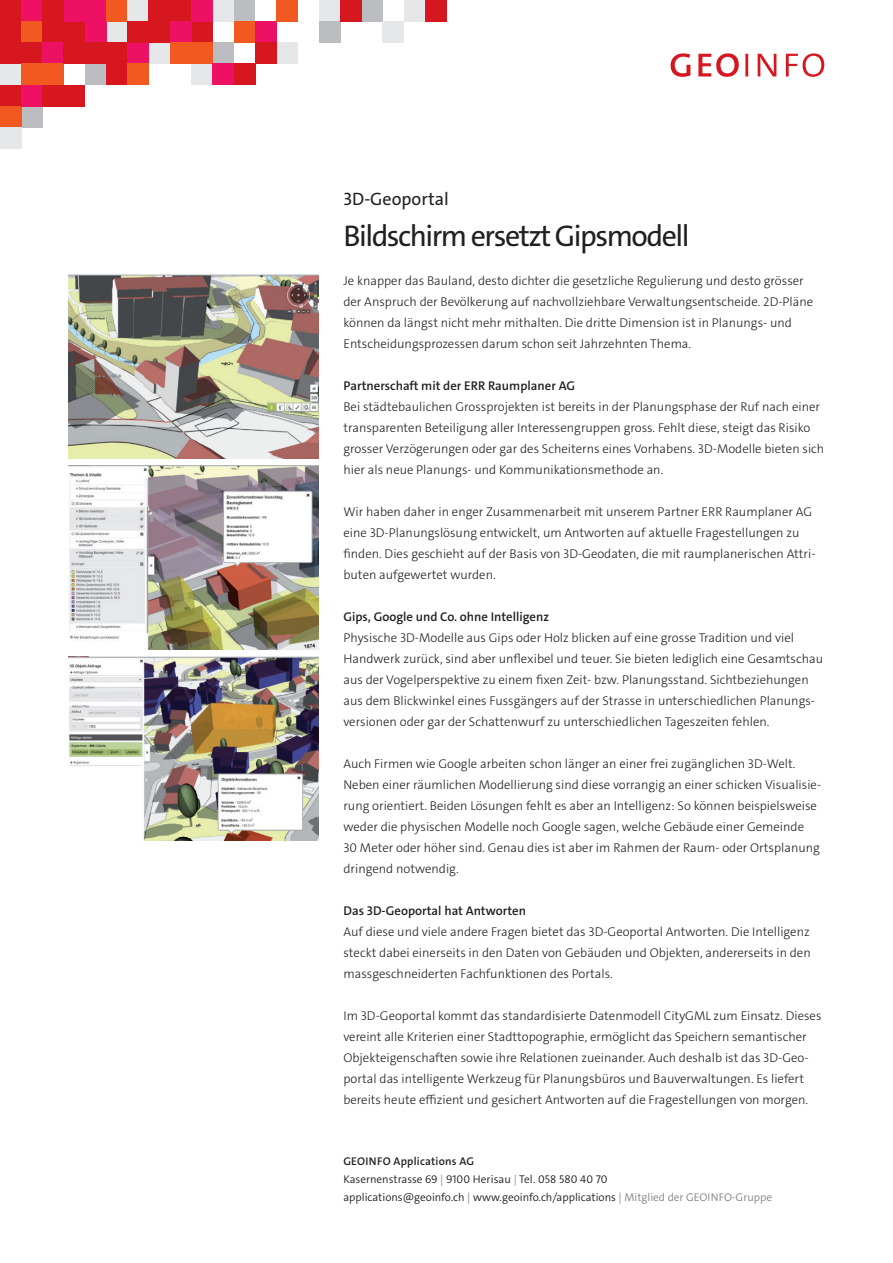
<style>
.page{position:relative;width:893px;height:1263px;background:#fff}
.page>*{position:absolute;margin:0;border:0;box-sizing:border-box;transform-origin:0 0}
.t1{font:30px "The Sans C4 s";letter-spacing:-.05em;color:#231f20}
.t2{font:18px "The Sans C4 s";color:#231f20}
.t3{font:300 12.75px/21px "The Sans C4 s";color:#231f20}
.t4{font:600 12.75px "The Sans C4 s";color:#231f20}
.t5{font:300 11.25px/18px "The Sans C4 s";color:#231f20}
.s1{font-weight:600}
.s2{color:#808285}
</style>
<div class="page">
<div style="left:276px;top:43px;width:22px;height:21px;background:#e6e7e9"></div>
<div style="left:0;top:64px;width:21px;height:21px;background:#e6e7e9"></div>
<div style="left:21px;top:106px;width:22px;height:22px;background:#bcbdc0"></div>
<div style="left:85px;top:64px;width:21px;height:21px;background:#bcbdc0"></div>
<div style="left:106px;top:21px;width:22px;height:22px;background:#e6e7e9"></div>
<div style="left:149px;top:43px;width:21px;height:21px;background:#e6e7e9"></div>
<div style="left:191px;top:64px;width:22px;height:21px;background:#e6e7e9"></div>
<div style="left:213px;top:0;width:21px;height:21px;background:#e6e7e9"></div>
<div style="left:213px;top:43px;width:21px;height:21px;background:#bcbdc0"></div>
<div style="left:234px;top:0;width:21px;height:21px;background:#bcbdc0"></div>
<div style="left:319px;top:0;width:21px;height:21px;background:#e6e7e9"></div>
<div style="left:319px;top:21px;width:21px;height:22px;background:#bcbdc0"></div>
<div style="left:361px;top:0;width:22px;height:21px;background:#bcbdc0"></div>
<div style="left:383px;top:21px;width:21px;height:22px;background:#e6e7e9"></div>
<div style="left:404px;top:0;width:21px;height:21px;background:#e6e7e9"></div>
<div style="left:191px;top:21px;width:22px;height:22px;background:#d7171f"></div>
<div style="left:0;top:0;width:21px;height:64px;background:#d7171f"></div>
<div style="left:0;top:85px;width:21px;height:21px;background:#d7171f"></div>
<div style="left:0;top:106px;width:21px;height:22px;background:#f15921"></div>
<div style="left:0;top:128px;width:21px;height:21px;background:#e6e7e9"></div>
<div style="left:21px;top:0;width:22px;height:21px;background:#ec1163"></div>
<div style="left:21px;top:21px;width:22px;height:22px;background:#f15921"></div>
<div style="left:0;top:43px;width:43px;height:21px;background:#d7171f"></div>
<div style="left:21px;top:85px;width:22px;height:21px;background:#ec1163"></div>
<div style="left:43px;top:0;width:21px;height:43px;background:#d7171f"></div>
<div style="left:43px;top:43px;width:21px;height:21px;background:#ec1163"></div>
<div style="left:21px;top:64px;width:43px;height:21px;background:#f15921"></div>
<div style="left:64px;top:21px;width:21px;height:43px;background:#d7171f"></div>
<div style="left:43px;top:85px;width:42px;height:21px;background:#d7171f"></div>
<div style="left:64px;top:0;width:42px;height:21px;background:#ec1163"></div>
<div style="left:85px;top:0;width:21px;height:43px;background:#ec1163"></div>
<div style="left:64px;top:43px;width:64px;height:21px;background:#d7171f"></div>
<div style="left:106px;top:0;width:22px;height:21px;background:#f15921"></div>
<div style="left:106px;top:43px;width:22px;height:42px;background:#d7171f"></div>
<div style="left:128px;top:0;width:21px;height:21px;background:#e6e7e9"></div>
<div style="left:128px;top:43px;width:21px;height:21px;background:#ec1163"></div>
<div style="left:128px;top:64px;width:21px;height:21px;background:#f15921"></div>
<div style="left:128px;top:21px;width:42px;height:22px;background:#d7171f"></div>
<div style="left:149px;top:0;width:42px;height:21px;background:#d7171f"></div>
<div style="left:170px;top:21px;width:21px;height:22px;background:#ec1163"></div>
<div style="left:170px;top:43px;width:43px;height:21px;background:#f15921"></div>
<div style="left:213px;top:64px;width:21px;height:21px;background:#ec1163"></div>
<div style="left:234px;top:21px;width:21px;height:22px;background:#f15921"></div>
<div style="left:234px;top:64px;width:21px;height:21px;background:#d7171f"></div>
<div style="left:255px;top:21px;width:21px;height:22px;background:#ec1163"></div>
<div style="left:255px;top:43px;width:21px;height:21px;background:#d7171f"></div>
<div style="left:276px;top:0;width:22px;height:21px;background:#f15921"></div>
<div style="left:340px;top:0;width:21px;height:21px;background:#d7171f"></div>
<div style="left:425px;top:0;width:21px;height:21px;background:#d7171f"></div>
<div style="left:191px;top:0;width:22px;height:21px;background:#ec1163"></div>
<svg style="left:671px;top:53px;width:153px;height:24px"></svg>
<img style="left:69px;top:275px;width:250px;height:184px">
<img style="left:69px;top:466px;width:250px;height:184px">
<img style="left:69px;top:657px;width:250px;height:184px">
<h2 class="t2" style="left:343px;top:187px;width:107px">3D-Geoportal</h2>
<h1 class="t1" style="left:343px;top:216px;width:348px">Bildschirm ersetzt Gipsmodell</h1>
<p class="t3" style="left:343px;top:270px;width:471px">Je knapper das Bauland, desto dichter die gesetzliche Regulierung und desto grösser der Anspruch der Bevölkerung auf nachvollziehbare Verwaltungsentscheide. 2D-Pläne können da längst nicht mehr mithalten. Die dritte Dimension ist in Planungs- und Entscheidungsprozessen darum schon seit Jahrzehnten Thema.</p>
<p class="t4" style="left:343px;top:378px;width:233px">Partnerschaft mit der ERR Raumplaner AG</p>
<p class="t3" style="left:343px;top:396px;width:482px">Bei städtebaulichen Grossprojekten ist bereits in der Planungsphase der Ruf nach einer transparenten Beteiligung aller Interessengruppen gross. Fehlt diese, steigt das Risiko grosser Verzögerungen oder gar des Scheiterns eines Vorhabens. 3D-Modelle bieten sich hier als neue Planungs- und Kommunikationsmethode an.</p>
<p class="t3" style="left:343px;top:501px;width:474px">Wir haben daher in enger Zusammenarbeit mit unserem Partner ERR Raumplaner AG eine 3D-Planungslösung entwickelt, um Antworten auf aktuelle Fragestellungen zu finden. Dies geschieht auf der Basis von 3D-Geodaten, die mit raumplanerischen Attri&shy;buten aufgewertet wurden.</p>
<p class="t4" style="left:343px;top:608px;width:207px">Gips, Google und Co. ohne Intelligenz</p>
<p class="t3" style="left:343px;top:627px;width:481px">Physische 3D-Modelle aus Gips oder Holz blicken auf eine grosse Tradition und viel Handwerk zurück, sind aber unflexibel und teuer. Sie bieten lediglich eine Gesamtschau aus der Vogelperspektive zu einem fixen Zeit- bzw. Planungsstand. Sichtbeziehungen aus dem Blickwinkel eines Fussgängers auf der Strasse in unterschiedlichen Planungs&shy;versionen oder gar der Schattenwurf zu unterschiedlichen Tageszeiten fehlen.</p>
<p class="t3" style="left:343px;top:753px;width:479px">Auch Firmen wie Google arbeiten schon länger an einer frei zugänglichen 3D-Welt.<br>Neben einer räumlichen Modellierung sind diese vorrangig an einer schicken Visualisie&shy;rung orientiert. Beiden Lösungen fehlt es aber an Intelligenz: So können beispielsweise weder die physischen Modelle noch Google sagen, welche Gebäude einer Gemeinde<br>30 Meter oder höher sind. Genau dies ist aber im Rahmen der Raum- oder Ortsplanung dringend notwendig.</p>
<p class="t4" style="left:343px;top:902px;width:184px">Das 3D-Geoportal hat Antworten</p>
<p class="t3" style="left:343px;top:921px;width:469px;text-align:justify">Auf diese und viele andere Fragen bietet das 3D-Geoportal Antworten. Die Intelligenz steckt dabei einerseits in den Daten von Gebäuden und Objekten, andererseits in den massgeschneiderten Fachfunktionen des Portals.</p>
<p class="t3" style="left:343px;top:1005px;width:480px">Im 3D-Geoportal kommt das standardisierte Datenmodell CityGML zum Einsatz. Dieses vereint alle Kriterien einer Stadttopographie, ermöglicht das Speichern semantischer Objekteigenschaften sowie ihre Relationen zueinander. Auch deshalb ist das 3D-Geo&shy;portal das intelligente Werkzeug für Planungsbüros und Bauverwaltungen. Es liefert bereits heute effizient und gesichert Antworten auf die Fragestellungen von morgen.</p>
<p class="t5" style="left:343px;top:1152px;width:430px"><span class="s1">GEOINFO Applications AG<br></span>Kasernenstrasse 69 <span class="s2">|</span> 9100 Herisau <span class="s2">|</span> Tel. 058 580 40 70<br>applications@geoinfo.ch <span class="s2">|</span> www.geoinfo.ch/applications <span class="s2">| Mitglied der GEOINFO-Gruppe</span></p>
</div>
